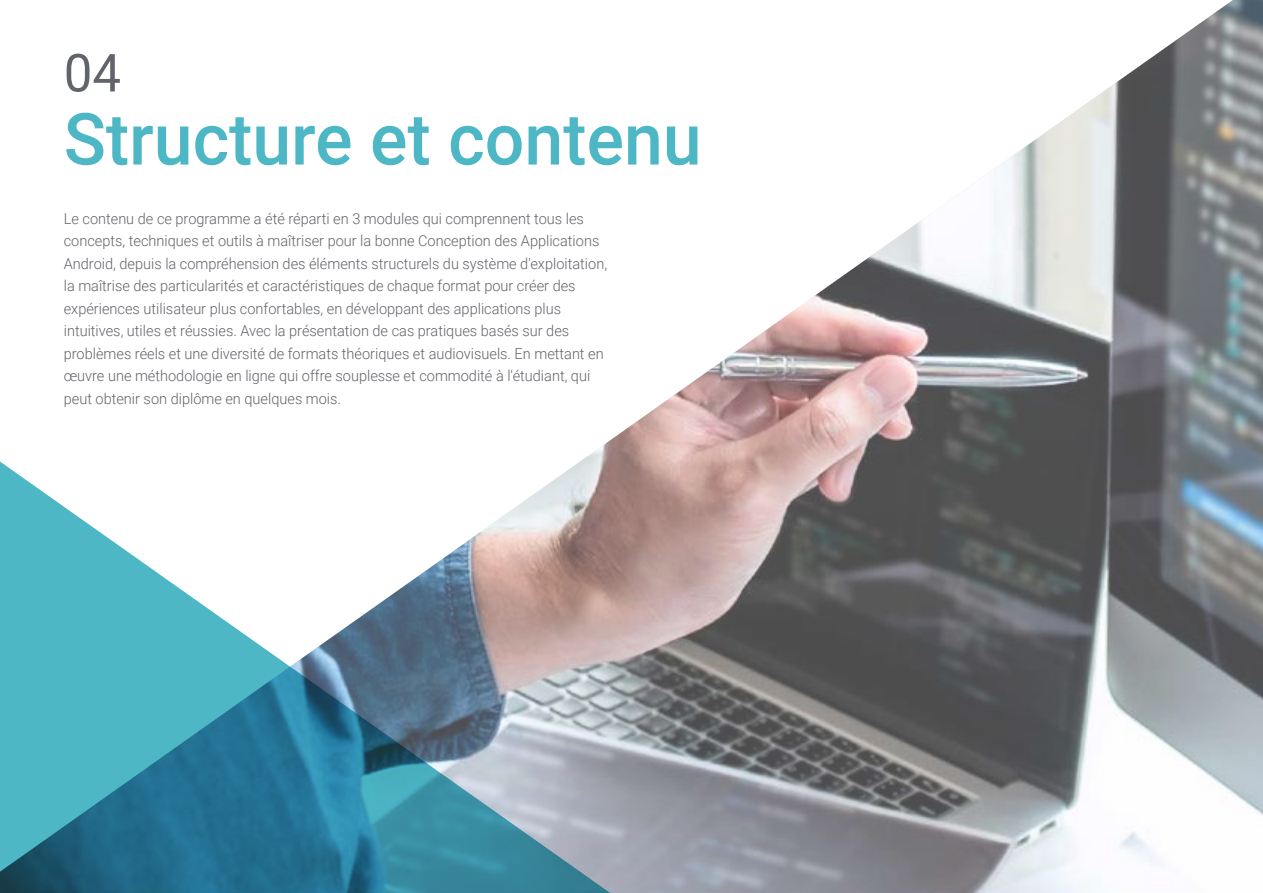
<style>
.page{position:relative;width:1263px;height:893px;background:#fff}
.page>*{position:absolute;margin:0;border:0;box-sizing:border-box;transform-origin:0 0}
.t1{font:500 72px "Roboto";color:#4db7c5}
.t2{font:52.5px "Roboto";color:#61646a}
.t3{font:300 15px/22.5px "Roboto";color:#61646a}
</style>
<div class="page">
<img style="left:603px;top:0;width:660px;height:893px">
<svg style="left:0;top:446px;width:640px;height:447px"></svg>
<h2 class="t2" style="left:64px;top:36px;width:59px">04</h2>
<h1 class="t1" style="left:64px;top:89px;width:639px">Structure et contenu</h1>
<p class="t3" style="left:64px;top:207px;width:545px">Le contenu de ce programme a été réparti en 3 modules qui comprennent tous les concepts, techniques et outils à maîtriser pour la bonne Conception des Applications Android, depuis la compréhension des éléments structurels du système d'exploitation, la maîtrise des particularités et caractéristiques de chaque format pour créer des expériences utilisateur plus confortables, en développant des applications plus intuitives, utiles et réussies. Avec la présentation de cas pratiques basés sur des problèmes réels et une diversité de formats théoriques et audiovisuels. En mettant en œuvre une méthodologie en ligne qui offre souplesse et commodité à l'étudiant, qui peut obtenir son diplôme en quelques mois.</p>
</div>
